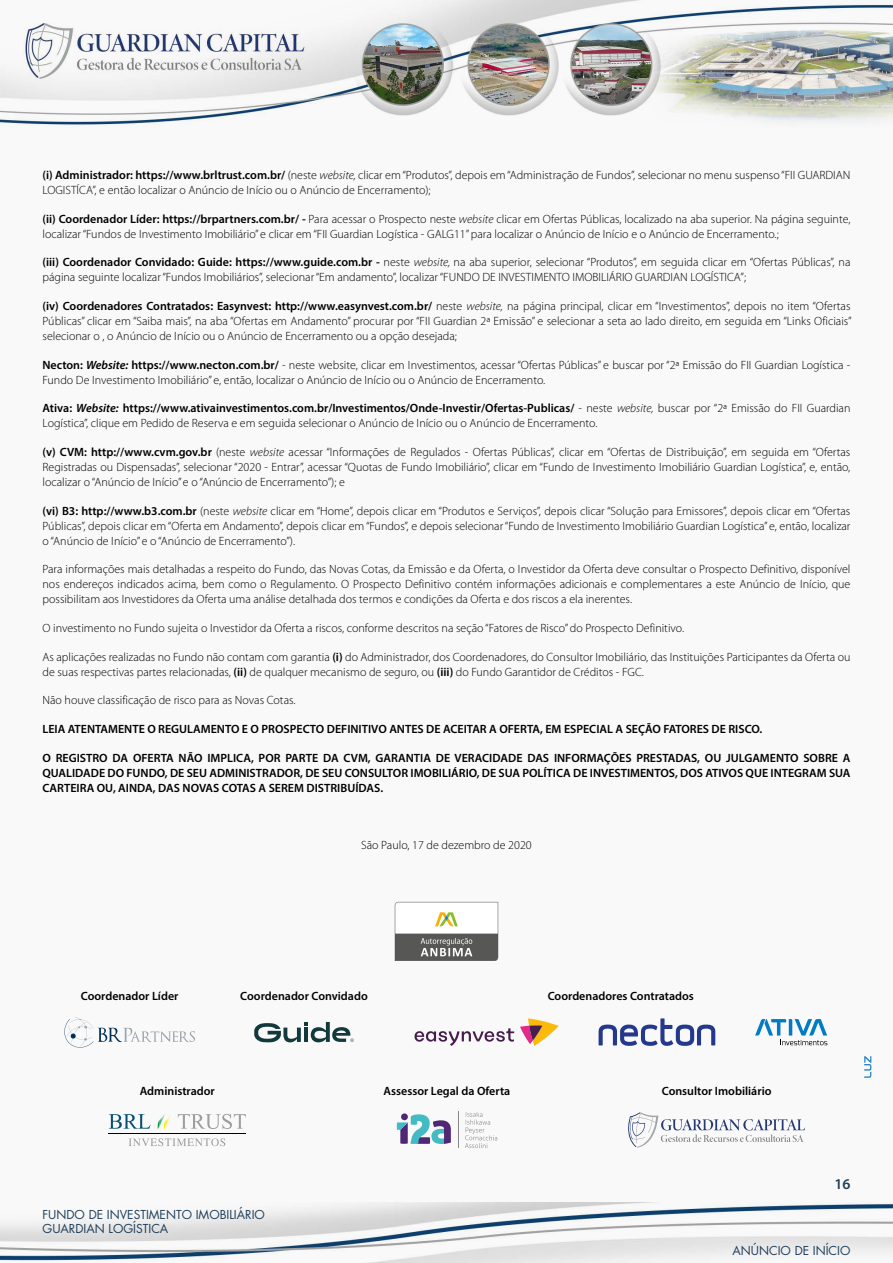
<style>
.page{position:relative;width:893px;height:1263px;background:#f9f9f9}
.page>*{position:absolute;margin:0;border:0;box-sizing:border-box;transform-origin:0 0}
.t1{font:600 15px "Myriad Pro";color:#203f5b}
.t2{font:300 12px/15px "Myriad Pro";color:#000}
.t3{font:600 12px/15px "Myriad Pro";color:#000;text-align:justify}
.t4{font:12px/14.4px "Futura";color:#203f5b}
.s1{font-weight:600}
.s2{font-style:italic}
.s3{font-weight:600;font-style:italic}
</style>
<div class="page">
<img style="left:0;top:1202px;width:893px;height:61px">
<img style="left:0;top:0;width:893px;height:125px">
<svg style="left:64px;top:1017px;width:131px;height:30px"></svg>
<svg style="left:254px;top:1022px;width:100px;height:20px"></svg>
<svg style="left:414px;top:1028px;width:100px;height:18px"></svg>
<svg style="left:520px;top:1018px;width:39px;height:28px"></svg>
<svg style="left:599px;top:1018px;width:116px;height:28px"></svg>
<svg style="left:755px;top:1019px;width:72px;height:26px"></svg>
<svg style="left:109px;top:1114px;width:42px;height:15px"></svg>
<svg style="left:178px;top:1114px;width:68px;height:15px"></svg>
<hr style="left:109px;top:1133px;width:137px;height:1px;background:#000">
<svg style="left:129px;top:1138px;width:96px;height:8px"></svg>
<svg style="left:158px;top:1114px;width:13px;height:15px"></svg>
<svg style="left:397px;top:1114px;width:54px;height:30px"></svg>
<svg style="left:465px;top:1112px;width:32px;height:36px"></svg>
<hr style="left:458px;top:1112px;width:1px;height:36px;background:#878787">
<svg style="left:628px;top:1112px;width:177px;height:36px"></svg>
<svg style="left:864px;top:1056px;width:7px;height:22px"></svg>
<svg style="left:395px;top:902px;width:103px;height:59px"></svg>
<p class="t2" style="left:43px;top:168px;width:809px"><span class="s1">(i) Administrador: https://www.brltrust.com.br/</span> (neste <span class="s2">website,</span> clicar em “Produtos”, depois em “Administração de Fundos”, selecionar no menu suspenso “FII GUARDIAN<br>LOGISTÍCA”, e então localizar o Anúncio de Início ou o Anúncio de Encerramento);</p>
<p class="t2" style="left:43px;top:211px;width:809px"><span class="s1">(ii) Coordenador Líder: https://brpartners.com.br/ -</span> Para acessar o Prospecto neste <span class="s2">website</span> clicar em Ofertas Públicas, localizado na aba superior. Na página seguinte, localizar “Fundos de Investimento Imobiliário” e clicar em “FII Guardian Logística - GALG11” para localizar o Anúncio de Início e o Anúncio de Encerramento.;</p>
<p class="t2" style="left:43px;top:255px;width:809px"><span class="s1">(iii) Coordenador Convidado: Guide: https://www.guide.com.br -</span> neste <span class="s2">website,</span> na aba superior, selecionar “Produtos”, em seguida clicar em “Ofertas Públicas”, na página seguinte localizar “Fundos Imobiliários”, selecionar “Em andamento”, localizar “FUNDO DE INVESTIMENTO IMOBILIÁRIO GUARDIAN LOGÍSTICA”;</p>
<p class="t2" style="left:43px;top:299px;width:811px;text-align:justify"><span class="s1">(iv) Coordenadores Contratados: Easynvest: http://www.easynvest.com.br/</span> neste <span class="s2">website,</span> na página principal, clicar em “Investimentos”, depois no item “Ofertas Públicas” clicar em “Saiba mais”, na aba “Ofertas em Andamento” procurar por “FII Guardian 2ª Emissão” e selecionar a seta ao lado direito, em seguida em “Links Oficiais” selecionar o , o Anúncio de Início ou o Anúncio de Encerramento ou a opção desejada;</p>
<p class="t2" style="left:43px;top:357px;width:809px"><span class="s1">Necton:</span> <span class="s3">Website:</span> <span class="s1">https://www.necton.com.br/</span> - neste website, clicar em Investimentos, acessar “Ofertas Públicas” e buscar por “2ª Emissão do FII Guardian Logística -<br>Fundo De Investimento Imobiliário” e, então, localizar o Anúncio de Início ou o Anúncio de Encerramento.</p>
<p class="t2" style="left:43px;top:401px;width:809px"><span class="s1">Ativa:</span> <span class="s3">Website:</span> <span class="s1">https://www.ativainvestimentos.com.br/Investimentos/Onde-Investir/Ofertas-Publicas/</span> - neste <span class="s2">website,</span> buscar por “2ª Emissão do FII Guardian<br>Logística”, clique em Pedido de Reserva e em seguida selecionar o Anúncio de Início ou o Anúncio de Encerramento.</p>
<p class="t2" style="left:43px;top:445px;width:809px;text-align:justify"><span class="s1">(v) CVM: http://www.cvm.gov.br</span> (neste <span class="s2">website</span> acessar “Informações de Regulados - Ofertas Públicas”, clicar em “Ofertas de Distribuição”, em seguida em “Ofertas Registradas ou Dispensadas”, selecionar “2020 - Entrar”, acessar “Quotas de Fundo Imobiliário”, clicar em “Fundo de Investimento Imobiliário Guardian Logística”, e, então, localizar o “Anúncio de Início” e o “Anúncio de Encerramento”); e</p>
<p class="t2" style="left:43px;top:503px;width:809px;text-align:justify"><span class="s1">(vi) B3: http://www.b3.com.br</span> (neste <span class="s2">website</span> clicar em “Home”, depois clicar em “Produtos e Serviços”, depois clicar “Solução para Emissores”, depois clicar em “Ofertas Públicas”, depois clicar em “Oferta em Andamento”, depois clicar em “Fundos”, e depois selecionar “Fundo de Investimento Imobiliário Guardian Logística” e, então, localizar o “Anúncio de Início” e o “Anúncio de Encerramento”).</p>
<p class="t2" style="left:43px;top:562px;width:809px;text-align:justify">Para informações mais detalhadas a respeito do Fundo, das Novas Cotas, da Emissão e da Oferta, o Investidor da Oferta deve consultar o Prospecto Definitivo, disponível nos endereços indicados acima, bem como o Regulamento. O Prospecto Definitivo contém informações adicionais e complementares a este Anúncio de Início, que possibilitam aos Investidores da Oferta uma análise detalhada dos termos e condições da Oferta e dos riscos a ela inerentes.</p>
<p class="t2" style="left:43px;top:621px;width:643px">O investimento no Fundo sujeita o Investidor da Oferta a riscos, conforme descritos na seção “Fatores de Risco” do Prospecto Definitivo.</p>
<p class="t2" style="left:43px;top:649px;width:809px">As aplicações realizadas no Fundo não contam com garantia <span class="s1">(i)</span> do Administrador, dos Coordenadores, do Consultor Imobiliário, das Instituições Participantes da Oferta ou de suas respectivas partes relacionadas, <span class="s1">(ii)</span> de qualquer mecanismo de seguro, ou <span class="s1">(iii)</span> do Fundo Garantidor de Créditos - FGC.</p>
<p class="t2" style="left:43px;top:693px;width:255px">Não houve classificação de risco para as Novas Cotas.</p>
<p class="t3" style="left:43px;top:721px;width:721px">LEIA ATENTAMENTE O REGULAMENTO E O PROSPECTO DEFINITIVO ANTES DE ACEITAR A OFERTA, EM ESPECIAL A SEÇÃO FATORES DE RISCO.</p>
<p class="t3" style="left:43px;top:750px;width:809px">O REGISTRO DA OFERTA NÃO IMPLICA, POR PARTE DA CVM, GARANTIA DE VERACIDADE DAS INFORMAÇÕES PRESTADAS, OU JULGAMENTO SOBRE A QUALIDADE DO FUNDO, DE SEU ADMINISTRADOR, DE SEU CONSULTOR IMOBILIÁRIO, DE SUA POLÍTICA DE INVESTIMENTOS, DOS ATIVOS QUE INTEGRAM SUA CARTEIRA OU, AINDA, DAS NOVAS COTAS A SEREM DISTRIBUÍDAS.</p>
<p class="t2" style="left:361px;top:837px;width:172px">São Paulo, 17 de dezembro de 2020</p>
<p class="t3" style="left:81px;top:988px;width:99px">Coordenador Líder</p>
<p class="t3" style="left:240px;top:988px;width:129px">Coordenador Convidado</p>
<p class="t3" style="left:548px;top:988px;width:148px">Coordenadores Contratados</p>
<p class="t3" style="left:140px;top:1083px;width:77px">Administrador</p>
<p class="t3" style="left:384px;top:1083px;width:128px">Assessor Legal da Oferta</p>
<p class="t3" style="left:662px;top:1083px;width:111px">Consultor Imobiliário</p>
<p class="t4" style="left:43px;top:1207px;width:224px">FUNDO DE INVESTIMENTO IMOBILIÁRIO<br>GUARDIAN LOGÍSTICA</p>
<p class="t1" style="left:834px;top:1174px;width:18px">16</p>
<p class="t4" style="left:732px;top:1243px;width:119px">ANÚNCIO DE INÍCIO</p>
</div>
